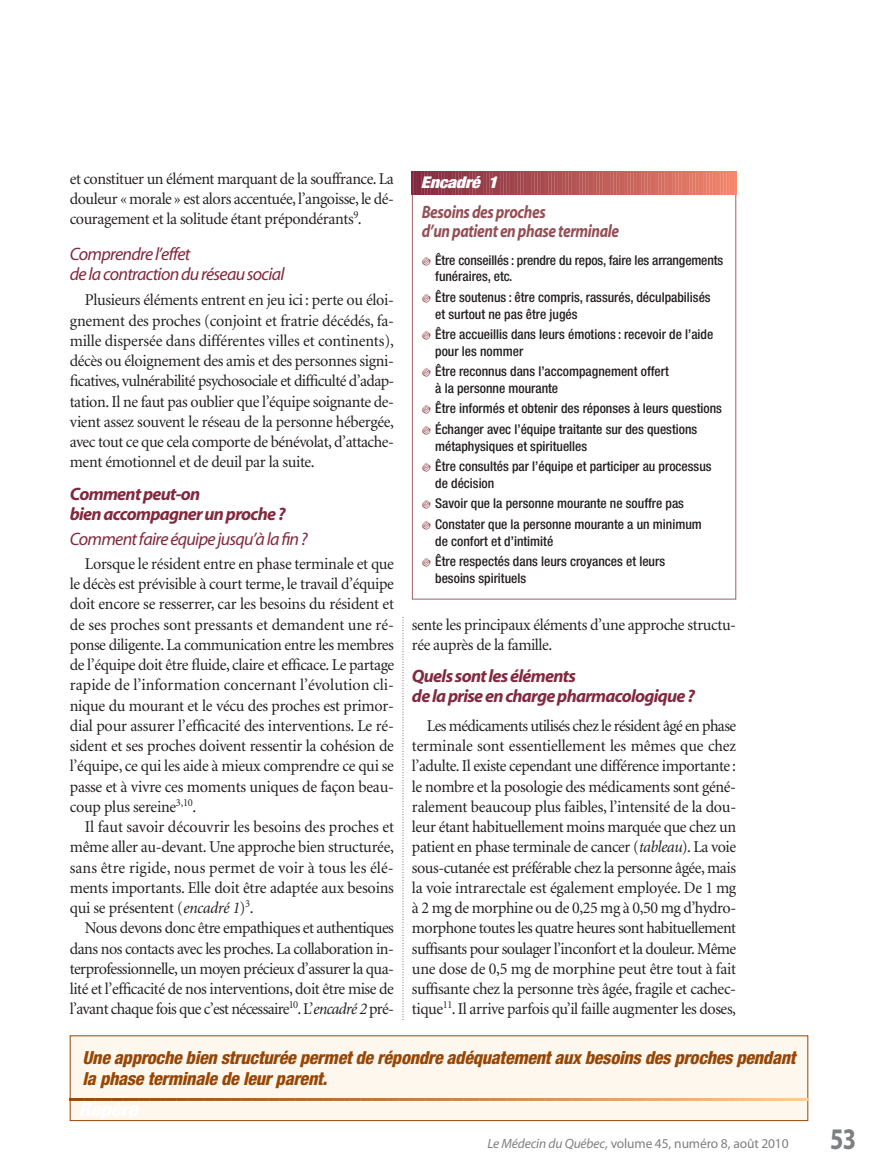
<style>
.page{position:relative;width:878px;height:1175px;background:#fff}
.page>*{position:absolute;margin:0;border:0;box-sizing:border-box;transform-origin:0 0}
.t1{font:700 30px "Myriad";color:#7d7f81;scale:.8 1}
.t2{font:italic 800 condensed 18px/21.8px "Helvetica Neue";color:#974705}
.t3{font:italic 700 18px/20.2px "Myriad";letter-spacing:-.04em;color:#82293f}
.t4{font:italic 18px/19.5px "Myriad";letter-spacing:-.04em;color:#82293f}
.t5{font:italic 700 18px/18.8px "Myriad";letter-spacing:-.025em;color:#944f56;scale:.85 1}
.t6{font:16.5px/20.2px "Minion";letter-spacing:-.025em;color:#231f20;text-align:justify}
.t7{font:italic 900 condensed 16.2px "Helvetica Neue";color:#fff;scale:1.11 1}
.t8{font:500 condensed 13.5px/20.7px "Helvetica Neue";color:#231f20}
.t9{font:13.5px "Myriad";letter-spacing:-.01em;color:#7d7f81}
.s1{font-style:italic}
</style>
<div class="page">
<svg style="left:402px;top:617px;width:1px;height:401px"></svg>
<svg style="left:412px;top:172px;width:324px;height:22px;background:#b85b59"></svg>
<div style="left:70px;top:1035px;width:737px;height:85px;background:#fef7ed"></div>
<svg style="left:70px;top:1098px;width:23px;height:22px"></svg>
<hr style="left:97px;top:1098px;width:2px;height:22px;background:#9b4b0a">
<svg style="left:103px;top:1098px;width:109px;height:3px"></svg>
<hr style="left:216px;top:1098px;width:2px;height:22px;background:#a95d1e">
<svg style="left:222px;top:1098px;width:109px;height:3px"></svg>
<hr style="left:335px;top:1098px;width:2px;height:22px;background:#ba7133">
<svg style="left:341px;top:1098px;width:17px;height:3px"></svg>
<hr style="left:362px;top:1098px;width:2px;height:22px;background:#be7537">
<svg style="left:368px;top:1098px;width:82px;height:3px"></svg>
<hr style="left:454px;top:1098px;width:2px;height:22px;background:#ca8548">
<svg style="left:460px;top:1098px;width:17px;height:3px"></svg>
<hr style="left:481px;top:1098px;width:2px;height:22px;background:#cd8a4d">
<svg style="left:487px;top:1098px;width:82px;height:3px"></svg>
<hr style="left:573px;top:1098px;width:2px;height:22px;background:#da9b60">
<svg style="left:579px;top:1098px;width:17px;height:3px"></svg>
<hr style="left:600px;top:1098px;width:2px;height:22px;background:#dea065">
<svg style="left:606px;top:1098px;width:82px;height:3px"></svg>
<hr style="left:692px;top:1098px;width:2px;height:22px;background:#ecb477">
<svg style="left:698px;top:1098px;width:17px;height:3px"></svg>
<hr style="left:719px;top:1098px;width:2px;height:22px;background:#efba7d">
<svg style="left:725px;top:1098px;width:82px;height:3px"></svg>
<p class="t6" style="left:70px;top:170px;width:326px">et constituer un élément marquant de la souffrance. La douleur « morale » est alors accentuée, l’angoisse, le dé&shy;couragement et la solitude étant prépondérants<sup>9</sup>.</p>
<p class="t4" style="left:70px;top:246px;width:216px">Comprendre l’effet<br>de la contraction du réseau social</p>
<p class="t6" style="left:70px;top:291px;width:326px;text-indent:15px">Plusieurs éléments entrent en jeu ici : perte ou éloi&shy;gnement des proches (conjoint et fratrie décédés, fa&shy;mille dispersée dans différentes villes et continents), décès ou éloignement des amis et des personnes signi&shy;ficatives, vulnérabilité psychosociale et difficulté d’adap&shy;tation. Il ne faut pas oublier que l’équipe soignante de&shy;vient assez souvent le réseau de la personne hébergée, avec tout ce que cela comporte de bénévolat, d’attache&shy;ment émotionnel et de deuil par la suite.</p>
<p class="t3" style="left:70px;top:485px;width:217px">Comment peut-on<br>bien accompagner un proche ?</p>
<p class="t4" style="left:70px;top:530px;width:239px">Comment faire équipe jusqu’à la fin ?</p>
<p class="t6" style="left:70px;top:554px;width:326px;text-indent:15px">Lorsque le résident entre en phase terminale et que le décès est prévisible à court terme, le travail d’équipe doit encore se resserrer, car les besoins du résident et de ses proches sont pressants et demandent une ré&shy;ponse diligente. La communication entre les membres de l’équipe doit être fluide, claire et efficace. Le partage rapide de l’information concernant l’évolution cli&shy;nique du mourant et le vécu des proches est primor&shy;dial pour assurer l’efficacité des interventions. Le ré&shy;sident et ses proches doivent ressentir la cohésion de l’équipe, ce qui les aide à mieux comprendre ce qui se passe et à vivre ces moments uniques de façon beau&shy;coup plus sereine<sup>3,10</sup>.</p>
<p class="t6" style="left:70px;top:818px;width:326px;text-indent:15px">Il faut savoir découvrir les besoins des proches et même aller au-devant. Une approche bien structurée, sans être rigide, nous permet de voir à tous les élé&shy;ments importants. Elle doit être adaptée aux besoins qui se présentent (<span class="s1">encadré 1</span>)<sup>3</sup>.</p>
<p class="t6" style="left:70px;top:919px;width:326px;text-indent:15px">Nous devons donc être empathiques et authentiques dans nos contacts avec les proches. La collaboration in&shy;terprofessionnelle, un moyen précieux d’assurer la qua&shy;lité et l’efficacité de nos interventions, doit être mise de l’avant chaque fois que c’est nécessaire<sup>10</sup>. L’<span class="s1">encadré 2</span> pré-</p>
<p class="t7" style="left:421px;top:177px;width:74px">Encadré 1</p>
<p class="t5" style="left:422px;top:204px;width:234px">Besoins des proches<br>d’un patient en phase terminale</p>
<p class="t8" style="left:435px;top:253px;width:289px;line-height:16.5px">Être conseillés : prendre du repos, faire les arrangements funéraires, etc.</p>
<p class="t8" style="left:435px;top:290px;width:277px;line-height:16.5px">Être soutenus : être compris, rassurés, déculpabilisés et surtout ne pas être jugés</p>
<p class="t8" style="left:435px;top:327px;width:280px;line-height:16.5px">Être accueillis dans leurs émotions : recevoir de l’aide pour les nommer</p>
<p class="t8" style="left:435px;top:364px;width:235px;line-height:16.5px">Être reconnus dans l’accompagnement offert à la personne mourante</p>
<p class="t8" style="left:435px;top:399px;width:288px">Être informés et obtenir des réponses à leurs questions<br>Échanger avec l’équipe traitante sur des questions</p>
<p class="t8" style="left:435px;top:436px;width:278px">métaphysiques et spirituelles<br>Être consultés par l’équipe et participer au processus</p>
<p class="t8" style="left:435px;top:474px;width:268px">de décision<br>Savoir que la personne mourante ne souffre pas<br>Constater que la personne mourante a un minimum</p>
<p class="t8" style="left:435px;top:531px;width:231px">de confort et d’intimité<br>Être respectés dans leurs croyances et leurs</p>
<p class="t8" style="left:435px;top:568px;width:92px">besoins spirituels</p>
<p class="t6" style="left:412px;top:615px;width:325px">sente les principaux éléments d’une approche structu&shy;rée auprès de la famille.</p>
<p class="t3" style="left:412px;top:667px;width:285px">Quels sont les éléments<br>de la prise en charge pharmacologique ?</p>
<p class="t6" style="left:412px;top:716px;width:326px;text-indent:15px">Les médicaments utilisés chez le résident âgé en phase terminale sont essentiellement les mêmes que chez l’adulte. Il existe cependant une différence importante : le nombre et la posologie des médicaments sont géné&shy;ralement beaucoup plus faibles, l’intensité de la dou&shy;leur étant habituellement moins marquée que chez un patient en phase terminale de cancer (<span class="s1">tableau</span>). La voie sous-cutanée est préférable chez la personne âgée, mais la voie intrarectale est également employée. De 1 mg à 2 mg de morphine ou de 0,25 mg à 0,50 mg d’hydro&shy;morphone toutes les quatre heures sont habituellement suffisants pour soulager l’inconfort et la douleur. Même une dose de 0,5 mg de morphine peut être tout à fait suffisante chez la personne très âgée, fragile et cachec&shy;tique<sup>11</sup>. Il arrive parfois qu’il faille augmenter les doses,</p>
<p class="t2" style="left:82px;top:1047px;width:717px">Une approche bien structurée permetde répondre adéquatementaux besoins des proches pendant la phase terminale de leurparent.</p>
<p class="t9" style="left:487px;top:1138px;width:303px"><span class="s1">Le Médecin du Québec,</span> volume 45, numéro 8, août 2010</p>
<h1 class="t1" style="left:830px;top:1127px;width:34px">53</h1>
</div>
